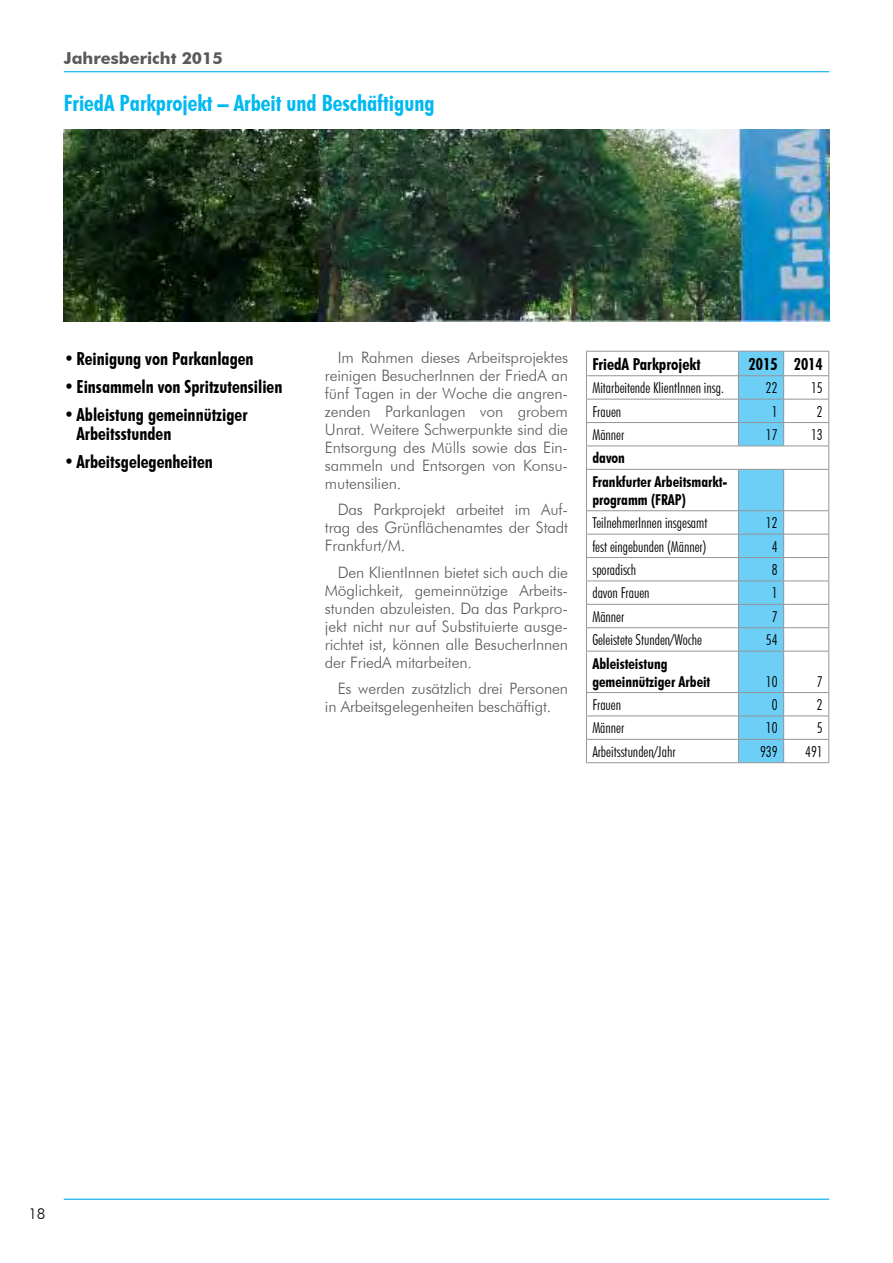
<style>
.page{position:relative;width:893px;height:1263px;background:#fff}
.page>*{position:absolute;margin:0;border:0;box-sizing:border-box;transform-origin:0 0}
.t1{font:700 condensed 22.5px "Futura BT";color:#00b9f1}
.t2{font:700 condensed 18px/19.5px "Futura BT";color:#000}
.t3{font:700 condensed 16.5px "Futura BT";color:#000}
.t4{font:700 16.5px "Futura BT";color:#58595b}
.t5{font:300 15.75px/18px "Futura BT";letter-spacing:-.01em;color:#58595b;text-align:justify}
.t6{font:300 condensed 15px "Futura BT";color:#000}
.t7{font:700 condensed 15px/23.4px "Futura BT";color:#000}
.t8{font:300 15px "Futura BT";color:#000}
.s1{font-weight:500;font-stretch:normal}
</style>
<div class="page">
<hr style="left:64px;top:71px;width:765px;height:1px;background:#00aeef">
<hr style="left:64px;top:1198px;width:765px;height:2px;background:#00aeef">
<img style="left:64px;top:130px;width:765px;height:192px">
<hr style="left:586px;top:351px;width:152px;height:1px;background:#939598">
<hr style="left:784px;top:351px;width:45px;height:1px;background:#939598">
<hr style="left:586px;top:375px;width:152px;height:1px;background:#939598">
<hr style="left:784px;top:375px;width:45px;height:1px;background:#939598">
<hr style="left:586px;top:399px;width:152px;height:1px;background:#939598">
<hr style="left:784px;top:399px;width:45px;height:1px;background:#939598">
<hr style="left:586px;top:422px;width:152px;height:1px;background:#939598">
<hr style="left:784px;top:422px;width:45px;height:1px;background:#939598">
<hr style="left:586px;top:446px;width:152px;height:1px;background:#939598">
<svg style="left:586px;top:352px;width:1px;height:117px"></svg>
<hr style="left:784px;top:446px;width:45px;height:1px;background:#939598">
<svg style="left:828px;top:352px;width:1px;height:117px"></svg>
<hr style="left:586px;top:469px;width:152px;height:1px;background:#939598">
<hr style="left:586px;top:470px;width:1px;height:40px;background:#939598">
<hr style="left:784px;top:469px;width:45px;height:1px;background:#939598">
<hr style="left:828px;top:470px;width:1px;height:40px;background:#939598">
<hr style="left:586px;top:510px;width:152px;height:1px;background:#939598">
<hr style="left:784px;top:510px;width:45px;height:1px;background:#939598">
<hr style="left:586px;top:534px;width:152px;height:1px;background:#939598">
<hr style="left:784px;top:534px;width:45px;height:1px;background:#939598">
<hr style="left:586px;top:557px;width:152px;height:1px;background:#939598">
<hr style="left:784px;top:557px;width:45px;height:1px;background:#939598">
<hr style="left:586px;top:580px;width:152px;height:1px;background:#939598">
<hr style="left:784px;top:580px;width:45px;height:1px;background:#939598">
<hr style="left:586px;top:604px;width:152px;height:1px;background:#939598">
<hr style="left:784px;top:604px;width:45px;height:1px;background:#939598">
<hr style="left:586px;top:627px;width:152px;height:1px;background:#939598">
<svg style="left:586px;top:511px;width:1px;height:140px"></svg>
<hr style="left:784px;top:627px;width:45px;height:1px;background:#939598">
<svg style="left:828px;top:511px;width:1px;height:140px"></svg>
<hr style="left:586px;top:651px;width:152px;height:1px;background:#939598">
<hr style="left:586px;top:651px;width:1px;height:41px;background:#939598">
<hr style="left:784px;top:651px;width:45px;height:1px;background:#939598">
<hr style="left:828px;top:651px;width:1px;height:41px;background:#939598">
<hr style="left:586px;top:692px;width:152px;height:1px;background:#939598">
<hr style="left:784px;top:692px;width:45px;height:1px;background:#939598">
<hr style="left:586px;top:715px;width:152px;height:1px;background:#939598">
<hr style="left:784px;top:715px;width:45px;height:1px;background:#939598">
<hr style="left:586px;top:739px;width:152px;height:1px;background:#939598">
<svg style="left:586px;top:693px;width:1px;height:69px"></svg>
<hr style="left:784px;top:739px;width:45px;height:1px;background:#939598">
<svg style="left:738px;top:351px;width:46px;height:411px;background:#77cdef"></svg>
<svg style="left:828px;top:693px;width:1px;height:69px"></svg>
<hr style="left:586px;top:762px;width:152px;height:1px;background:#939598">
<hr style="left:738px;top:762px;width:46px;height:1px;background:#939598">
<hr style="left:784px;top:762px;width:45px;height:1px;background:#939598">
<p class="t4" style="left:64px;top:48px;width:161px">Jahresbericht 2015</p>
<h1 class="t1" style="left:64px;top:89px;width:372px">FriedA Parkprojekt – Arbeit und Beschäftigung</h1>
<p class="t2" style="left:64px;top:348px;width:191px"><span class="s1">•</span> Reinigung von Parkanlagen</p>
<p class="t2" style="left:64px;top:376px;width:220px"><span class="s1">•</span> Einsammeln von Spritzutensilien</p>
<p class="t2" style="left:77px;top:404px;width:172px;text-indent:-13px"><span class="s1">•</span> Ableistung gemeinnütziger<br>Arbeitsstunden</p>
<p class="t2" style="left:64px;top:452px;width:151px"><span class="s1">•</span> Arbeitsgelegenheiten</p>
<p class="t5" style="left:325px;top:348px;width:245px;text-indent:13px">Im Rahmen dieses Arbeitsprojektes reinigen BesucherInnen der FriedA an fünf Tagen in der Woche die angren&shy;zenden Parkanlagen von grobem Unrat. Weitere Schwerpunkte sind die Entsorgung des Mülls sowie das Ein&shy;sammeln und Entsorgen von Konsu&shy;mutensilien.</p>
<p class="t5" style="left:325px;top:501px;width:245px;text-indent:13px">Das Parkprojekt arbeitet im Auf&shy;trag des Grünflächenamtes der Stadt Frankfurt/M.</p>
<p class="t5" style="left:325px;top:563px;width:245px;text-indent:13px">Den KlientInnen bietet sich auch die Möglichkeit, gemeinnützige Arbeits&shy;stunden abzuleisten. Da das Parkpro&shy;jekt nicht nur auf Substituierte ausge&shy;richtet ist, können alle BesucherInnen der FriedA mitarbeiten.</p>
<p class="t5" style="left:325px;top:680px;width:245px;text-indent:13px">Es werden zusätzlich drei Personen in Arbeitsgelegenheiten beschäftigt.</p>
<p class="t3" style="left:592px;top:354px;width:110px">FriedA Parkprojekt</p>
<p class="t3" style="left:749px;top:354px;width:76px">2015 2014</p>
<p class="t6" style="left:592px;top:379px;width:133px">Mitarbeitende KlientInnen insg.</p>
<p class="t6" style="left:766px;top:379px;width:13px">22</p>
<p class="t6" style="left:811px;top:379px;width:13px">15</p>
<p class="t6" style="left:592px;top:402px;width:30px">Frauen</p>
<p class="t6" style="left:772px;top:402px;width:7px">1</p>
<p class="t6" style="left:817px;top:402px;width:7px">2</p>
<p class="t6" style="left:592px;top:425px;width:33px">Männer</p>
<p class="t6" style="left:766px;top:425px;width:13px">17</p>
<p class="t6" style="left:811px;top:425px;width:13px">13</p>
<p class="t7" style="left:592px;top:446px;width:137px">davon<br>Frankfurter Arbeitsmarkt-</p>
<p class="t7" style="left:592px;top:488px;width:95px">programm (FRAP)</p>
<p class="t6" style="left:592px;top:514px;width:117px">TeilnehmerInnen insgesamt</p>
<p class="t6" style="left:766px;top:514px;width:13px">12</p>
<p class="t6" style="left:592px;top:537px;width:115px">fest eingebunden (Männer)</p>
<p class="t6" style="left:772px;top:537px;width:7px">4</p>
<p class="t6" style="left:592px;top:560px;width:45px">sporadisch</p>
<p class="t6" style="left:772px;top:560px;width:7px">8</p>
<p class="t6" style="left:592px;top:584px;width:59px">davon Frauen</p>
<p class="t6" style="left:772px;top:584px;width:7px">1</p>
<p class="t6" style="left:592px;top:607px;width:33px">Männer</p>
<p class="t6" style="left:772px;top:607px;width:7px">7</p>
<p class="t6" style="left:592px;top:631px;width:111px">Geleistete Stunden/Woche</p>
<p class="t6" style="left:766px;top:631px;width:13px">54</p>
<p class="t7" style="left:592px;top:654px;width:120px;line-height:18px">Ableisteistung gemeinnütziger Arbeit</p>
<p class="t6" style="left:766px;top:672px;width:13px">10</p>
<p class="t6" style="left:817px;top:672px;width:7px">7</p>
<p class="t6" style="left:592px;top:695px;width:30px">Frauen</p>
<p class="t6" style="left:772px;top:695px;width:7px">0</p>
<p class="t6" style="left:817px;top:695px;width:7px">2</p>
<p class="t6" style="left:592px;top:719px;width:33px">Männer</p>
<p class="t6" style="left:766px;top:719px;width:13px">10</p>
<p class="t6" style="left:817px;top:719px;width:7px">5</p>
<p class="t6" style="left:592px;top:742px;width:85px">Arbeitsstunden/Jahr</p>
<p class="t6" style="left:760px;top:742px;width:19px">939</p>
<p class="t6" style="left:805px;top:742px;width:19px">491</p>
<p class="t8" style="left:28px;top:1205px;width:19px">18</p>
</div>
